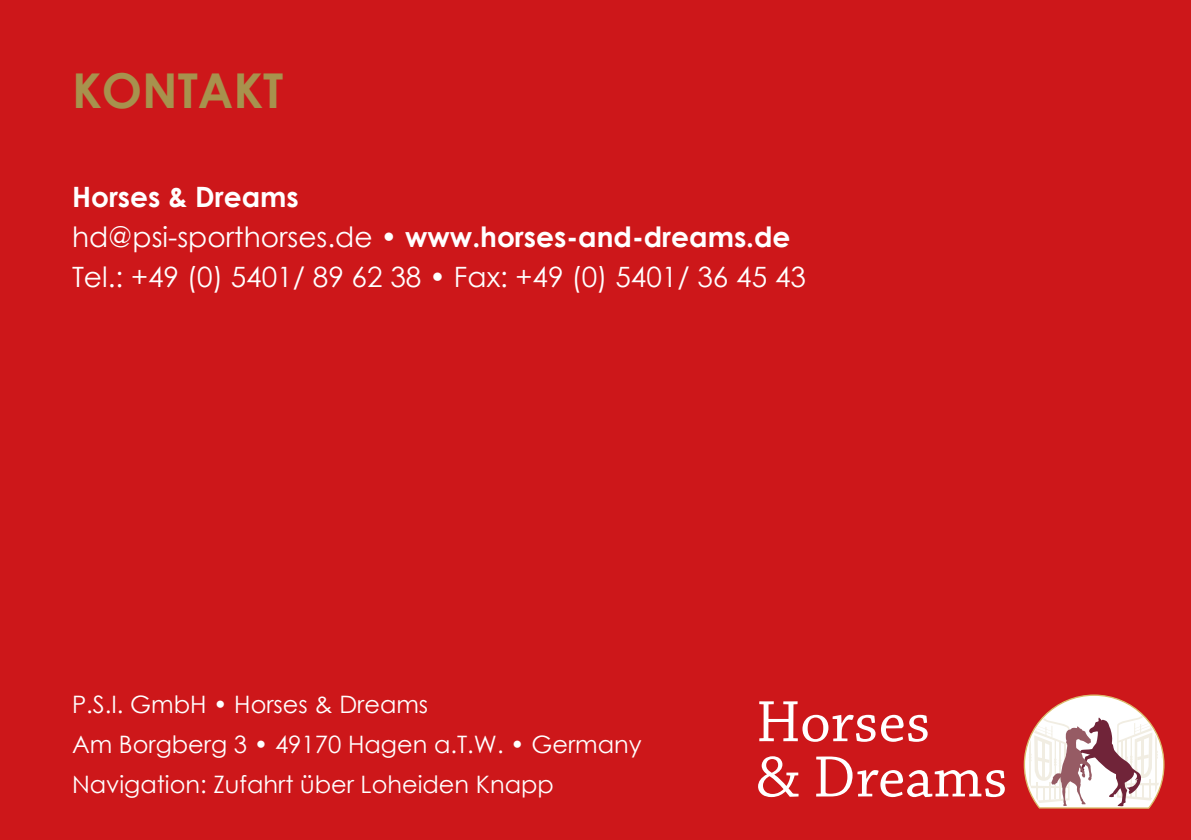
<style>
.page{position:relative;width:1191px;height:840px;background:#fff}
.page>*{position:absolute;margin:0;border:0;box-sizing:border-box;transform-origin:0 0}
.t1{font:700 48px "Century Gothic";color:#a7924d}
.t2{font:28px/40px "Century Gothic";color:#fff}
.t3{font:24px/40px "Century Gothic";color:#fff}
.s1{font-weight:700}
</style>
<div class="page">
<div style="left:0;top:0;width:1191px;height:839px;background:#cd171a"></div>
<svg style="left:1023px;top:694px;width:142px;height:115px"></svg>
<svg style="left:759px;top:701px;width:116px;height:40px"></svg>
<svg style="left:881px;top:714px;width:46px;height:27px"></svg>
<svg style="left:758px;top:756px;width:40px;height:40px"></svg>
<svg style="left:816px;top:756px;width:188px;height:40px"></svg>
<h1 class="t1" style="left:72px;top:54px;width:213px">KONTAKT</h1>
<p class="t2" style="left:72px;top:177px;width:735px"><span class="s1">Horses &amp; Dreams<br></span>hd@psi-sporthorses.de • <span class="s1">www.horses-and-dreams.de<br></span>Tel.: +49 (0) 5401/ 89 62 38 • Fax: +49 (0) 5401/ 36 45 43</p>
<p class="t3" style="left:72px;top:683px;width:571px">P.S.I. GmbH • Horses &amp; Dreams<br>Am Borgberg 3 • 49170 Hagen a.T.W. • Germany<br>Navigation: Zufahrt über Loheiden Knapp</p>
</div>
